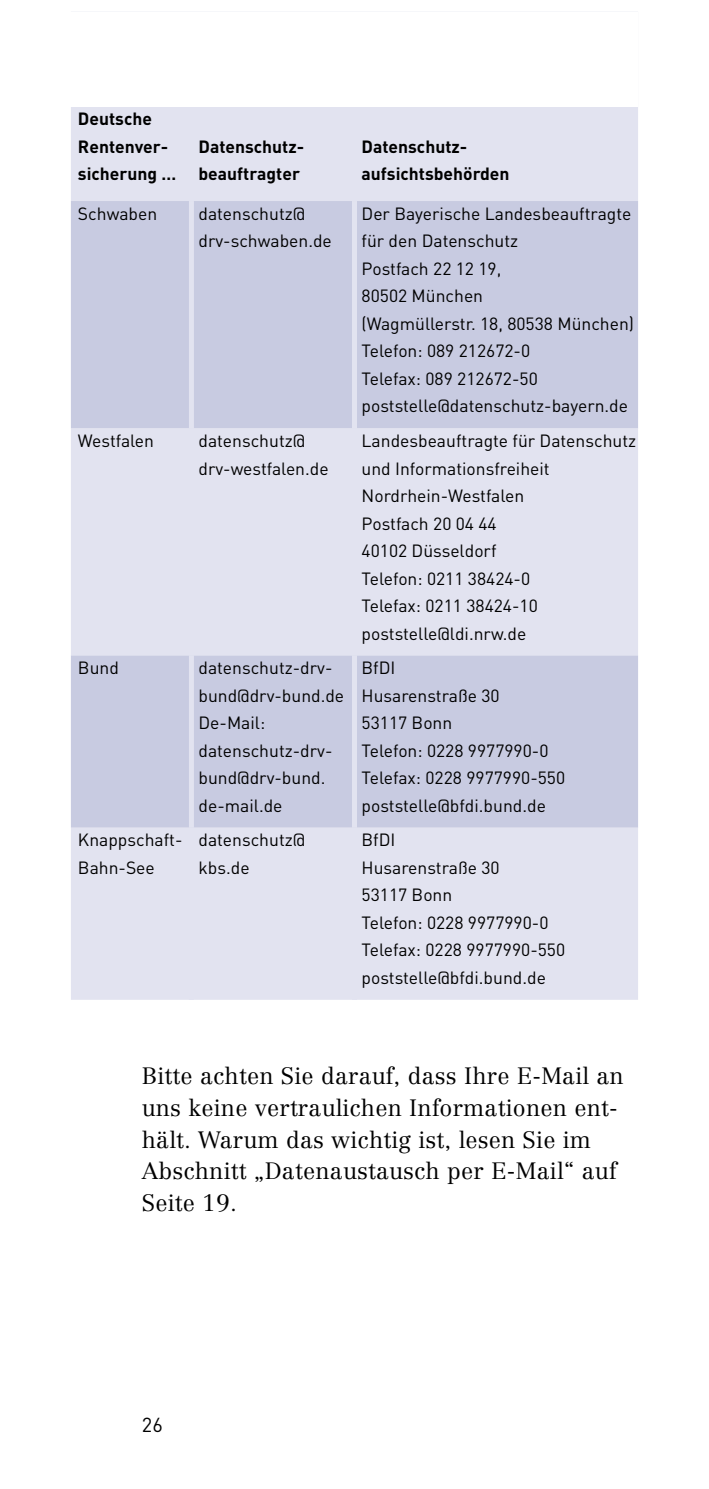
<style>
.page{position:relative;width:709px;height:1489px;background:#fff}
.page>*{position:absolute;margin:0;border:0;box-sizing:border-box;transform-origin:0 0}
.t1{font:300 23.25px/31.5px "Centennial";letter-spacing:.01em;color:#000}
.t2{font:20px "DIN";color:#000}
.F_Tabelle_Text_7pt{font:17.5px/27.5px "DIN";color:#000}
.t3{font:700 17.5px/27.5px "DIN";color:#000}
</style>
<div class="page">
<div style="left:71px;top:107px;width:567px;height:892px;background:#e2e3f0"></div>
<svg style="left:71px;top:201px;width:567px;height:626px;background:#d1d3e6"></svg>
<div style="left:189px;top:201px;width:5px;height:227px;background:#e2e3f0"></div>
<div style="left:352px;top:201px;width:5px;height:227px;background:#e2e3f0"></div>
<div style="left:189px;top:428px;width:5px;height:227px;background:#e2e3f0"></div>
<div style="left:352px;top:428px;width:5px;height:227px;background:#e2e3f0"></div>
<div style="left:189px;top:655px;width:5px;height:172px;background:#e2e3f0"></div>
<div style="left:352px;top:655px;width:5px;height:172px;background:#e2e3f0"></div>
<div style="left:189px;top:827px;width:5px;height:172px;background:#e2e3f0"></div>
<div style="left:352px;top:827px;width:5px;height:172px;background:#e2e3f0"></div>
<p class="t3" style="left:78px;top:104px;width:100px">Deutsche<br>Rentenver&shy;sicherung …</p>
<p class="t3" style="left:198px;top:132px;width:107px">Datenschutz&shy;beauftragter</p>
<p class="t3" style="left:361px;top:132px;width:149px">Datenschutz&shy;aufsichtsbehörden</p>
<p class="F_Tabelle_Text_7pt" style="left:78px;top:199px;width:81px">Schwaben</p>
<p class="F_Tabelle_Text_7pt" style="left:198px;top:199px;width:135px">datenschutz@ drv-schwaben.de</p>
<p class="F_Tabelle_Text_7pt" style="left:361px;top:199px;width:271px">Der Bayerische Landesbeauftragte für den Datenschutz</p>
<p class="F_Tabelle_Text_7pt" style="left:361px;top:254px;width:141px">Postfach 22 12 19,</p>
<p class="F_Tabelle_Text_7pt" style="left:361px;top:282px;width:123px">80502 München</p>
<p class="F_Tabelle_Text_7pt" style="left:361px;top:309px;width:274px">(Wagmüllerstr. 18, 80538 München)</p>
<p class="F_Tabelle_Text_7pt" style="left:361px;top:337px;width:170px">Telefon: 089 212672-0</p>
<p class="F_Tabelle_Text_7pt" style="left:361px;top:364px;width:178px">Telefax: 089 212672-50</p>
<p class="F_Tabelle_Text_7pt" style="left:361px;top:392px;width:268px">poststelle@datenschutz-bayern.de</p>
<p class="F_Tabelle_Text_7pt" style="left:78px;top:426px;width:78px">Westfalen</p>
<p class="F_Tabelle_Text_7pt" style="left:198px;top:426px;width:132px">datenschutz@ drv-westfalen.de</p>
<p class="F_Tabelle_Text_7pt" style="left:361px;top:426px;width:276px">Landesbeauftragte für Datenschutz und Informationsfreiheit</p>
<p class="F_Tabelle_Text_7pt" style="left:361px;top:481px;width:164px">Nordrhein-Westfalen</p>
<p class="F_Tabelle_Text_7pt" style="left:361px;top:509px;width:137px">Postfach 20 04 44</p>
<p class="F_Tabelle_Text_7pt" style="left:361px;top:536px;width:136px">40102 Düsseldorf</p>
<p class="F_Tabelle_Text_7pt" style="left:361px;top:564px;width:170px">Telefon: 0211 38424-0</p>
<p class="F_Tabelle_Text_7pt" style="left:361px;top:591px;width:178px">Telefax: 0211 38424-10</p>
<p class="F_Tabelle_Text_7pt" style="left:361px;top:619px;width:166px">poststelle@ldi.nrw.de</p>
<p class="F_Tabelle_Text_7pt" style="left:78px;top:653px;width:42px">Bund</p>
<p class="F_Tabelle_Text_7pt" style="left:198px;top:653px;width:147px">datenschutz-drv&shy;bund@drv-bund.de</p>
<p class="F_Tabelle_Text_7pt" style="left:198px;top:708px;width:135px">De-Mail: datenschutz-drv&shy;bund@drv-bund. de-mail.de</p>
<p class="F_Tabelle_Text_7pt" style="left:361px;top:653px;width:35px">BfDI</p>
<p class="F_Tabelle_Text_7pt" style="left:361px;top:681px;width:140px">Husarenstraße 30</p>
<p class="F_Tabelle_Text_7pt" style="left:361px;top:708px;width:92px">53117 Bonn</p>
<p class="F_Tabelle_Text_7pt" style="left:361px;top:736px;width:188px">Telefon: 0228 9977990-0</p>
<p class="F_Tabelle_Text_7pt" style="left:361px;top:763px;width:205px">Telefax: 0228 9977990-550</p>
<p class="F_Tabelle_Text_7pt" style="left:361px;top:791px;width:186px">poststelle@bfdi.bund.de</p>
<p class="F_Tabelle_Text_7pt" style="left:78px;top:826px;width:106px">Knappschaft-<br>Bahn-See</p>
<p class="F_Tabelle_Text_7pt" style="left:198px;top:826px;width:108px">datenschutz@ kbs.de</p>
<p class="F_Tabelle_Text_7pt" style="left:361px;top:826px;width:35px">BfDI</p>
<p class="F_Tabelle_Text_7pt" style="left:361px;top:853px;width:140px">Husarenstraße 30</p>
<p class="F_Tabelle_Text_7pt" style="left:361px;top:881px;width:92px">53117 Bonn</p>
<p class="F_Tabelle_Text_7pt" style="left:361px;top:908px;width:188px">Telefon: 0228 9977990-0</p>
<p class="F_Tabelle_Text_7pt" style="left:361px;top:936px;width:205px">Telefax: 0228 9977990-550</p>
<p class="F_Tabelle_Text_7pt" style="left:361px;top:963px;width:186px">poststelle@bfdi.bund.de</p>
<p class="t1" style="left:142px;top:1060px;width:483px">Bitte achten Sie darauf, dass Ihre E-Mail an uns keine vertraulichen Informationen ent&shy;hält. Warum das wichtig ist, lesen Sie im Abschnitt „Datenaustausch per E-Mail“ auf Seite 19.</p>
<p class="t2" style="left:142px;top:1411px;width:23px">26</p>
</div>
